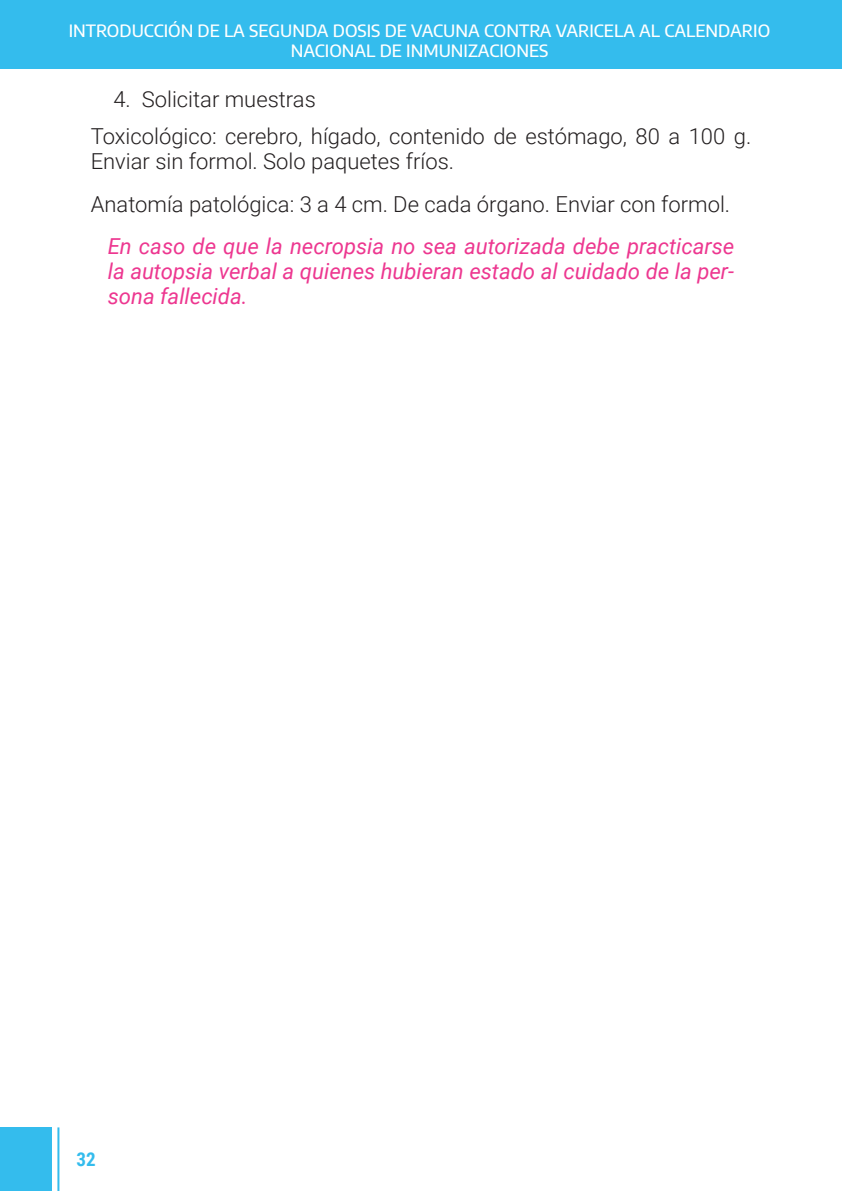
<style>
.page{position:relative;width:842px;height:1191px;background:#fff}
.page>*{position:absolute;margin:0;border:0;box-sizing:border-box;transform-origin:0 0}
.t1{font:300 22px/25.2px "Roboto";color:#231f20}
.Destacado_2{font:italic 22px/25.4px "Roboto";color:#ed3790;text-align:justify}
.t2{font:700 19px "Roboto Condensed";color:#34bced}
.t3{font:500 17px/20.4px "Encode Sans";color:#fff;text-align:center}
</style>
<div class="page">
<div style="left:0;top:0;width:842px;height:68px;background:#34bced"></div>
<div style="left:0;top:1127px;width:52px;height:64px;background:#34bced"></div>
<hr style="left:57px;top:1127px;width:2px;height:64px;background:#34bced">
<p class="t3" style="left:69px;top:19px;width:703px">INTRODUCCIÓN DE LA SEGUNDA DOSIS DE VACUNA CONTRA VARICELA AL CALENDARIO<br>NACIONAL DE INMUNIZACIONES</p>
<p class="t1" style="left:113px;top:86px;width:204px">4. Solicitar muestras</p>
<p class="t1" style="left:91px;top:123px;width:662px">Toxicológico: cerebro, hígado, contenido de estómago, 80 a 100 g.<br>Enviar sin formol. Solo paquetes fríos.</p>
<p class="t1" style="left:91px;top:190px;width:641px">Anatomía patológica: 3 a 4 cm. De cada órgano. Enviar con formol.</p>
<p class="Destacado_2" style="left:108px;top:232px;width:628px">En caso de que la necropsia no sea autorizada debe practicarse la autopsia verbal a quienes hubieran estado al cuidado de la per&shy;sona fallecida.</p>
<p class="t2" style="left:77px;top:1146px;width:21px">32</p>
</div>
